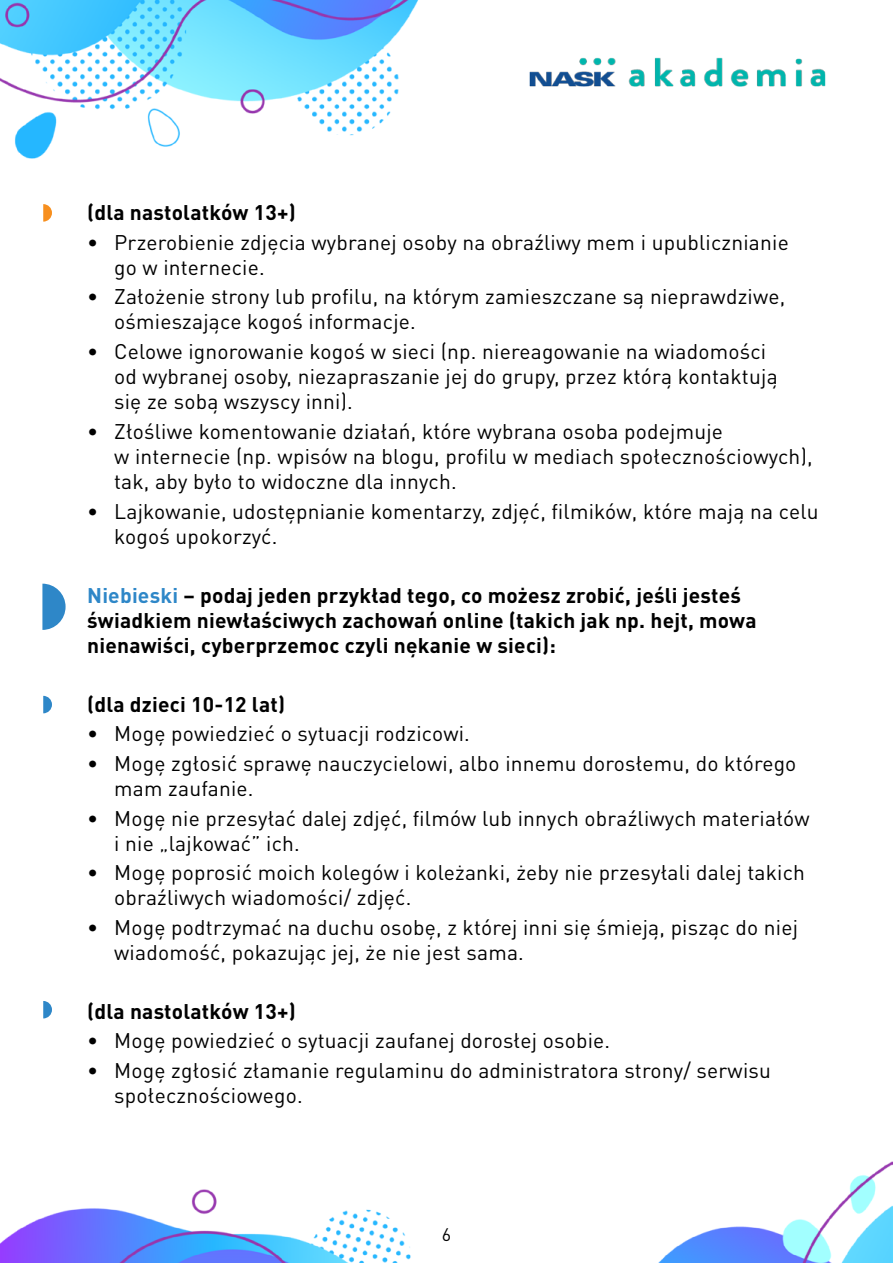
<style>
.page{position:relative;width:893px;height:1263px;background:#fff}
.page>*{position:absolute;margin:0;border:0;box-sizing:border-box;transform-origin:0 0}
.t1{font:21px/25.2px "DIN Pro";letter-spacing:.01em;color:#000}
.t2{font:700 21px/25.2px "DIN Pro";letter-spacing:.01em;color:#000}
.t3{font:18px "DIN Pro";color:#000}
.s1{color:#2e87c8}
</style>
<div class="page">
<img style="left:0;top:0;width:893px;height:1263px">
<svg style="left:43px;top:204px;width:9px;height:18px"></svg>
<svg style="left:42px;top:584px;width:24px;height:46px"></svg>
<svg style="left:43px;top:696px;width:9px;height:17px"></svg>
<svg style="left:43px;top:1001px;width:9px;height:17px"></svg>
<p class="t2" style="left:87px;top:199px;width:210px">(dla nastolatków 13+)</p>
<p class="t1" style="left:114px;top:229px;width:676px;text-indent:-27px">• Przerobienie zdjęcia wybranej osoby na obraźliwy mem i upublicznianie go w internecie.</p>
<p class="t1" style="left:114px;top:283px;width:673px;text-indent:-27px">• Założenie strony lub profilu, na którym zamieszczane są nieprawdziwe, ośmieszające kogoś informacje.</p>
<p class="t1" style="left:114px;top:338px;width:665px;text-indent:-27px">• Celowe ignorowanie kogoś w sieci (np. niereagowanie na wiadomości od wybranej osoby, niezapraszanie jej do grupy, przez którą kontaktują się ze sobą wszyscy inni).</p>
<p class="t1" style="left:114px;top:418px;width:700px;text-indent:-27px">• Złośliwe komentowanie działań, które wybrana osoba podejmuje<br>w internecie (np. wpisów na blogu, profilu w mediach społecznościowych), tak, aby było to widoczne dla innych.</p>
<p class="t1" style="left:114px;top:498px;width:706px;text-indent:-27px">• Lajkowanie, udostępnianie komentarzy, zdjęć, filmików, które mają na celu kogoś upokorzyć.</p>
<p class="t2" style="left:87px;top:582px;width:671px"><span class="s1">Niebieski</span> – podaj jeden przykład tego, co możesz zrobić, jeśli jesteś świadkiem niewłaściwych zachowań online (takich jak np. hejt, mowa nienawiści, cyberprzemoc czyli nękanie w sieci):</p>
<p class="t2" style="left:87px;top:691px;width:199px">(dla dzieci 10-12 lat)</p>
<p class="t1" style="left:87px;top:720px;width:384px">• Mogę powiedzieć o sytuacji rodzicowi.</p>
<p class="t1" style="left:114px;top:750px;width:684px;text-indent:-27px">• Mogę zgłosić sprawę nauczycielowi, albo innemu dorosłemu, do którego mam zaufanie.</p>
<p class="t1" style="left:114px;top:804px;width:697px;text-indent:-27px">• Mogę nie przesyłać dalej zdjęć, filmów lub innych obraźliwych materiałów i nie „lajkować” ich.</p>
<p class="t1" style="left:114px;top:859px;width:692px;text-indent:-27px">• Mogę poprosić moich kolegów i koleżanki, żeby nie przesyłali dalej takich obraźliwych wiadomości/ zdjęć.</p>
<p class="t1" style="left:114px;top:914px;width:685px;text-indent:-27px">• Mogę podtrzymać na duchu osobę, z której inni się śmieją, pisząc do niej wiadomość, pokazując jej, że nie jest sama.</p>
<p class="t2" style="left:87px;top:998px;width:210px">(dla nastolatków 13+)</p>
<p class="t1" style="left:87px;top:1027px;width:525px">• Mogę powiedzieć o sytuacji zaufanej dorosłej osobie.</p>
<p class="t1" style="left:114px;top:1057px;width:658px;text-indent:-27px">• Mogę zgłosić złamanie regulaminu do administratora strony/ serwisu społecznościowego.</p>
<p class="t3" style="left:442px;top:1222px;width:11px">6</p>
</div>
